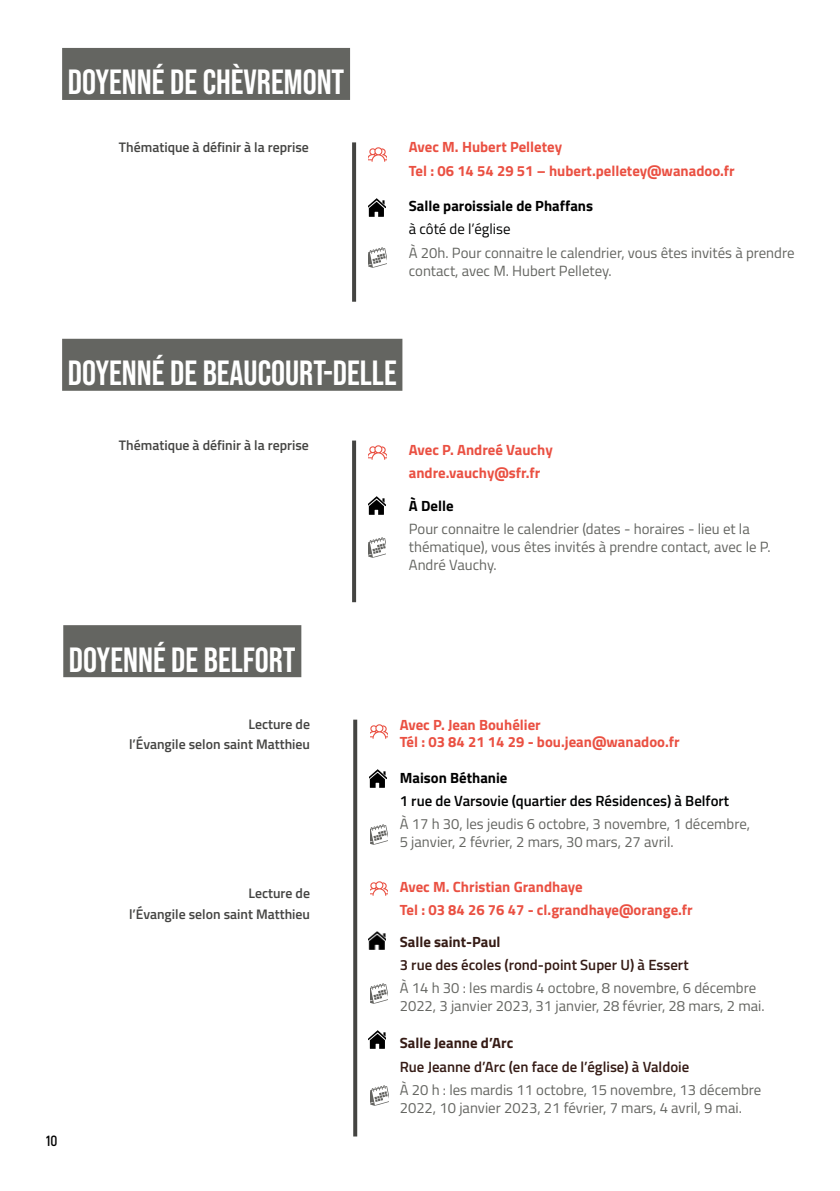
<style>
.page{position:relative;width:840px;height:1191px;background:#fff}
.page>*{position:absolute;margin:0;border:0;box-sizing:border-box;transform-origin:0 0}
.t1{font:35px "Bebas Neue";color:#fff}
.t2{font:14.8px/17.8px "Titillium Web";color:#646561}
.t3{font:700 14.8px/23.4px "Titillium Web";color:#ea5042}
.t4{font:600 14.8px "Titillium Web";color:#351b15}
.t5{font:700 14.8px "Titillium Web";color:#000}
.t6{font:600 14.8px "Titillium Web";color:#010202}
.t7{font:700 14.8px "Titillium Web";color:#351b15}
.t8{font:14.8px "Titillium Web";color:#010202}
.t9{font:700 14.8px "Akrobat";color:#000}
.t10{font:600 13.8px/20.2px "Titillium Web";color:#444442;text-align:right}
</style>
<div class="page">
<div style="left:62px;top:48px;width:288px;height:52px;background:#646561"></div>
<svg style="left:352px;top:142px;width:4px;height:160px"></svg>
<img style="left:369px;top:147px;width:17px;height:15px">
<img style="left:369px;top:247px;width:17px;height:20px">
<img style="left:368px;top:198px;width:17px;height:19px">
<div style="left:62px;top:339px;width:340px;height:52px;background:#646561"></div>
<svg style="left:352px;top:440px;width:4px;height:162px"></svg>
<img style="left:369px;top:445px;width:17px;height:15px">
<img style="left:368px;top:537px;width:17px;height:20px">
<img style="left:368px;top:496px;width:17px;height:19px">
<div style="left:63px;top:625px;width:238px;height:52px;background:#646561"></div>
<svg style="left:353px;top:719px;width:4px;height:417px;background:#4f4f4d"></svg>
<img style="left:370px;top:983px;width:17px;height:20px">
<img style="left:368px;top:931px;width:17px;height:19px">
<img style="left:370px;top:724px;width:17px;height:15px">
<img style="left:370px;top:881px;width:17px;height:15px">
<img style="left:370px;top:824px;width:17px;height:20px">
<img style="left:369px;top:769px;width:17px;height:19px">
<img style="left:370px;top:1085px;width:18px;height:20px">
<img style="left:369px;top:1030px;width:16px;height:19px">
<h1 class="t1" style="left:68px;top:62px;width:278px">DOYENNÉ DE CHÈVREMONT</h1>
<p class="t10" style="left:119px;top:136px;width:191px">Thématique à définir à la reprise</p>
<p class="t3" style="left:408px;top:135px;width:327px">Avec M. Hubert Pelletey<br>Tel : 06 14 54 29 51 – hubert.pelletey@wanadoo.fr</p>
<p class="t5" style="left:408px;top:194px;width:186px">Salle paroissiale de Phaffans</p>
<p class="t8" style="left:408px;top:218px;width:103px">à côté de l’église</p>
<p class="t2" style="left:408px;top:243px;width:387px">À 20h. Pour connaitre le calendrier, vous êtes invités à prendre contact, avec M. Hubert Pelletey.</p>
<h1 class="t1" style="left:68px;top:353px;width:330px">DOYENNÉ DE BEAUCOURT-DELLE</h1>
<p class="t10" style="left:119px;top:434px;width:191px">Thématique à définir à la reprise</p>
<p class="t3" style="left:408px;top:437px;width:145px">Avec P. Andreé Vauchy andre.vauchy@sfr.fr</p>
<p class="t5" style="left:408px;top:494px;width:46px">À Delle</p>
<p class="t2" style="left:408px;top:519px;width:363px">Pour connaitre le calendrier (dates - horaires - lieu et la thématique), vous êtes invités à prendre contact, avec le P.<br>André Vauchy.</p>
<h1 class="t1" style="left:69px;top:639px;width:228px">DOYENNÉ DE BELFORT</h1>
<p class="t10" style="left:129px;top:713px;width:182px">Lecture de<br>l’Évangile selon saint Matthieu</p>
<p class="t10" style="left:129px;top:882px;width:182px">Lecture de<br>l’Évangile selon saint Matthieu</p>
<p class="t9" style="left:46px;top:1131px;width:13px">10</p>
<p class="t3" style="left:399px;top:715px;width:281px;line-height:17.8px">Avec P. Jean Bouhélier<br>Tél : 03 84 21 14 29 - bou.jean@wanadoo.fr</p>
<p class="t5" style="left:399px;top:766px;width:109px">Maison Béthanie</p>
<p class="t6" style="left:399px;top:789px;width:331px">1 rue de Varsovie (quartier des Résidences) à Belfort</p>
<p class="t2" style="left:399px;top:814px;width:352px">À 17 h 30, les jeudis 6 octobre, 3 novembre, 1 décembre,<br>5 janvier, 2 février, 2 mars, 30 mars, 27 avril.</p>
<p class="t3" style="left:399px;top:874px;width:294px">Avec M. Christian Grandhaye<br>Tel : 03 84 26 76 47 - cl.grandhaye@orange.fr</p>
<p class="t7" style="left:399px;top:930px;width:102px">Salle saint-Paul</p>
<p class="t4" style="left:399px;top:953px;width:290px">3 rue des écoles (rond-point Super U) à Essert</p>
<p class="t2" style="left:399px;top:978px;width:366px">À 14 h 30 : les mardis 4 octobre, 8 novembre, 6 décembre<br>2022, 3 janvier 2023, 31 janvier, 28 février, 28 mars, 2 mai.</p>
<p class="t7" style="left:399px;top:1031px;width:115px">Salle Jeanne d’Arc</p>
<p class="t4" style="left:399px;top:1055px;width:291px">Rue Jeanne d’Arc (en face de l’église) à Valdoie</p>
<p class="t2" style="left:399px;top:1080px;width:363px">À 20 h : les mardis 11 octobre, 15 novembre, 13 décembre<br>2022, 10 janvier 2023, 21 février, 7 mars, 4 avril, 9 mai.</p>
</div>
